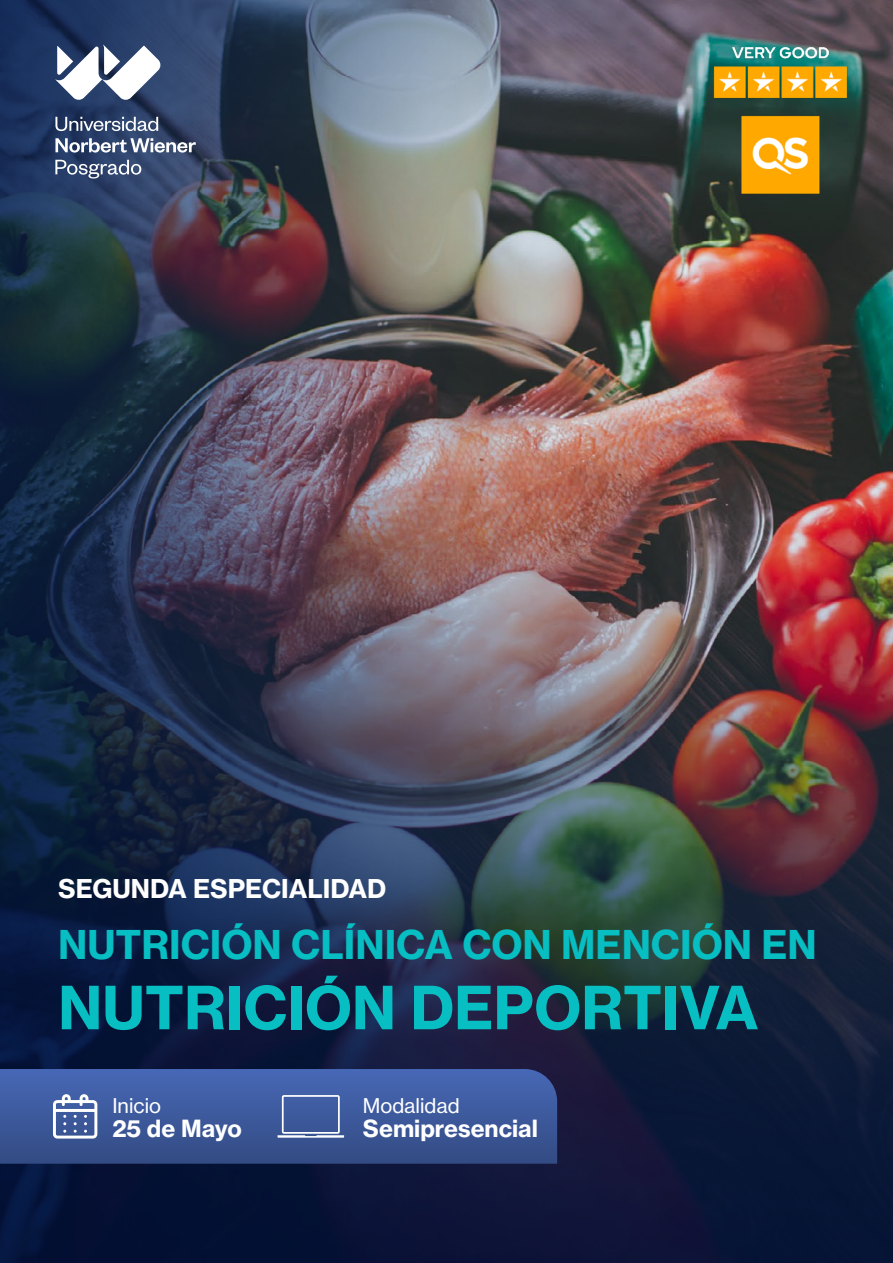
<style>
.page{position:relative;width:893px;height:1263px;background:#fff}
.page>*{position:absolute;margin:0;border:0;box-sizing:border-box;transform-origin:0 0}
.t1{font:58.5px "N Haas Grotesk TXW01 75 Bd";color:#07bec2}
.t2{font:38.7px "N Haas Grotesk TXW01 75 Bd";color:#07bec2}
.t3{font:25.5px "N Haas Grotesk TX Std 75 Bd";color:#fff}
.t4{font:23.4px "N Haas Grotesk TX Std 75 Bd";color:#fff}
.t5{font:19.95px "N Haas Grotesk TX Std 55 Rg";color:#fff}
</style>
<div class="page">
<img style="left:0;top:0;width:893px;height:1263px">
<svg style="left:55px;top:117px;width:103px;height:14px"></svg>
<svg style="left:55px;top:138px;width:141px;height:15px"></svg>
<svg style="left:55px;top:45px;width:106px;height:56px"></svg>
<svg style="left:55px;top:160px;width:86px;height:19px;background:#617190"></svg>
<img style="left:697px;top:25px;width:162px;height:188px">
<svg style="left:0;top:1069px;width:557px;height:95px;background:#3c599b"></svg>
<svg style="left:53px;top:1094px;width:44px;height:44px"></svg>
<svg style="left:278px;top:1095px;width:66px;height:43px;background:#5d75ad"></svg>
<p class="t3" style="left:58px;top:872px;width:330px">SEGUNDA ESPECIALIDAD</p>
<p class="t2" style="left:58px;top:920px;width:760px">NUTRICIÓN CLÍNICA CON MENCIÓN EN</p>
<h1 class="t1" style="left:58px;top:971px;width:702px">NUTRICIÓN DEPORTIVA</h1>
<p class="t5" style="left:112px;top:1093px;width:50px">Inicio</p>
<p class="t4" style="left:112px;top:1113px;width:131px">25 de Mayo</p>
<p class="t5" style="left:363px;top:1093px;width:98px">Modalidad</p>
<p class="t4" style="left:363px;top:1113px;width:177px">Semipresencial</p>
</div>
